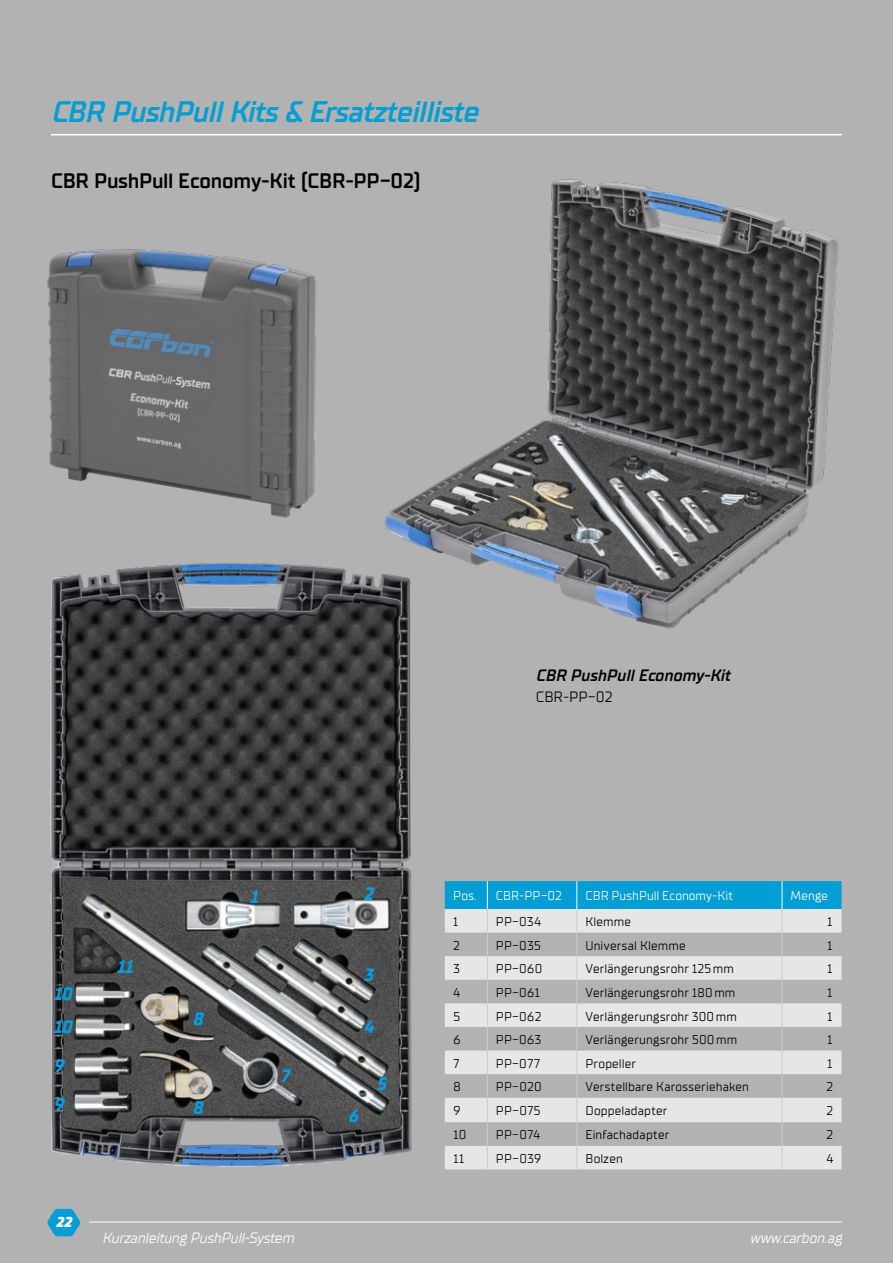
<style>
.page{position:relative;width:893px;height:1263px;background:#b2b2b2}
.page>*{position:absolute;margin:0;border:0;box-sizing:border-box;transform-origin:0 0}
.t1{font:italic 600 29.7px "TT Supermolot Neue";letter-spacing:-.02em;color:#009ed4}
.t2{font:600 21px "TT Supermolot Neue";letter-spacing:-.01em;color:#000}
.t3{font:italic 700 18px "TT Supermolot Neue";color:#009fe3}
.t4{font:italic 600 16.5px "TT Supermolot Neue";color:#000}
.t5{font:italic 15px "TT Supermolot Neue";letter-spacing:-.015em;color:#fff}
.t6{font:15px "TT Supermolot Neue";letter-spacing:.01em;color:#000}
.t7{font:italic 800 14.55px "TT Supermolot Neue";color:#fff}
.t8{font:12.75px "TT Supermolot Neue";letter-spacing:.02em;color:#000}
.t9{font:12.75px "TT Supermolot Neue";letter-spacing:.01em;color:#fff}
</style>
<div class="page">
<hr style="left:51px;top:134px;width:791px;height:1px;background:#fff">
<hr style="left:89px;top:1222px;width:753px;height:1px;background:#fff">
<svg style="left:47px;top:1209px;width:33px;height:27px"></svg>
<svg style="left:466px;top:881px;width:376px;height:288px"></svg>
<img style="left:47px;top:249px;width:270px;height:269px">
<img style="left:384px;top:179px;width:455px;height:449px">
<img style="left:50px;top:548px;width:416px;height:661px">
<h1 class="t1" style="left:51px;top:94px;width:429px">CBR PushPull Kits &amp; Ersatzteilliste</h1>
<h2 class="t2" style="left:51px;top:168px;width:371px">CBR PushPull Economy-Kit (CBR-PP-02)</h2>
<p class="t4" style="left:536px;top:666px;width:196px">CBR PushPull Economy-Kit</p>
<p class="t6" style="left:536px;top:688px;width:78px">CBR-PP-02</p>
<h3 class="t3" style="left:54px;top:983px;width:20px">10</h3>
<h3 class="t3" style="left:54px;top:1016px;width:20px">10</h3>
<h3 class="t3" style="left:54px;top:1055px;width:11px">9</h3>
<h3 class="t3" style="left:54px;top:1094px;width:11px">9</h3>
<p class="t7" style="left:56px;top:1213px;width:17px">22</p>
<h3 class="t3" style="left:116px;top:956px;width:18px">11</h3>
<h3 class="t3" style="left:193px;top:1008px;width:12px">8</h3>
<h3 class="t3" style="left:193px;top:1097px;width:12px">8</h3>
<h3 class="t3" style="left:250px;top:886px;width:10px">1</h3>
<h3 class="t3" style="left:363px;top:883px;width:11px">2</h3>
<h3 class="t3" style="left:280px;top:1065px;width:10px">7</h3>
<h3 class="t3" style="left:363px;top:964px;width:11px">3</h3>
<h3 class="t3" style="left:363px;top:1016px;width:11px">4</h3>
<h3 class="t3" style="left:348px;top:1105px;width:12px">6</h3>
<h3 class="t3" style="left:376px;top:1073px;width:11px">5</h3>
<p class="t9" style="left:453px;top:889px;width:25px">Pos.</p>
<p class="t9" style="left:496px;top:889px;width:68px">CBR-PP-02</p>
<p class="t9" style="left:585px;top:889px;width:149px">CBR PushPull Economy-Kit</p>
<p class="t9" style="left:790px;top:889px;width:39px">Menge</p>
<p class="t8" style="left:453px;top:914px;width:6px">1</p>
<p class="t8" style="left:496px;top:914px;width:47px">PP-034</p>
<p class="t8" style="left:585px;top:914px;width:47px">Klemme</p>
<p class="t8" style="left:826px;top:914px;width:8px">1</p>
<p class="t8" style="left:453px;top:938px;width:8px">2</p>
<p class="t8" style="left:496px;top:938px;width:46px">PP-035</p>
<p class="t8" style="left:585px;top:938px;width:102px">Universal Klemme</p>
<p class="t8" style="left:826px;top:938px;width:8px">1</p>
<p class="t8" style="left:453px;top:961px;width:8px">3</p>
<p class="t8" style="left:496px;top:961px;width:48px">PP-060</p>
<p class="t8" style="left:585px;top:961px;width:150px">Verlängerungsrohr 125mm</p>
<p class="t8" style="left:826px;top:961px;width:8px">1</p>
<p class="t8" style="left:453px;top:985px;width:8px">4</p>
<p class="t8" style="left:496px;top:985px;width:45px">PP-061</p>
<p class="t8" style="left:585px;top:985px;width:152px">Verlängerungsrohr 180mm</p>
<p class="t8" style="left:826px;top:985px;width:8px">1</p>
<p class="t8" style="left:453px;top:1009px;width:8px">5</p>
<p class="t8" style="left:496px;top:1009px;width:47px">PP-062</p>
<p class="t8" style="left:585px;top:1009px;width:153px">Verlängerungsrohr 300mm</p>
<p class="t8" style="left:826px;top:1009px;width:8px">1</p>
<p class="t8" style="left:453px;top:1032px;width:9px">6</p>
<p class="t8" style="left:496px;top:1032px;width:47px">PP-063</p>
<p class="t8" style="left:585px;top:1032px;width:153px">Verlängerungsrohr 500mm</p>
<p class="t8" style="left:826px;top:1032px;width:8px">1</p>
<p class="t8" style="left:453px;top:1056px;width:7px">7</p>
<p class="t8" style="left:496px;top:1056px;width:46px">PP-077</p>
<p class="t8" style="left:585px;top:1056px;width:52px">Propeller</p>
<p class="t8" style="left:826px;top:1056px;width:8px">1</p>
<p class="t8" style="left:453px;top:1079px;width:9px">8</p>
<p class="t8" style="left:496px;top:1079px;width:47px">PP-020</p>
<p class="t8" style="left:585px;top:1079px;width:165px">Verstellbare Karosseriehaken</p>
<p class="t8" style="left:826px;top:1079px;width:8px">2</p>
<p class="t8" style="left:453px;top:1103px;width:9px">9</p>
<p class="t8" style="left:496px;top:1103px;width:46px">PP-075</p>
<p class="t8" style="left:585px;top:1103px;width:83px">Doppeladapter</p>
<p class="t8" style="left:826px;top:1103px;width:8px">2</p>
<p class="t8" style="left:453px;top:1127px;width:14px">10</p>
<p class="t8" style="left:496px;top:1127px;width:46px">PP-074</p>
<p class="t8" style="left:585px;top:1127px;width:85px">Einfachadapter</p>
<p class="t8" style="left:826px;top:1127px;width:8px">2</p>
<p class="t8" style="left:453px;top:1151px;width:12px">11</p>
<p class="t8" style="left:496px;top:1151px;width:47px">PP-039</p>
<p class="t8" style="left:585px;top:1151px;width:39px">Bolzen</p>
<p class="t8" style="left:826px;top:1151px;width:8px">4</p>
<p class="t5" style="left:102px;top:1229px;width:194px">Kurzanleitung PushPull-System</p>
<p class="t5" style="left:750px;top:1229px;width:94px">www.carbon.ag</p>
</div>
